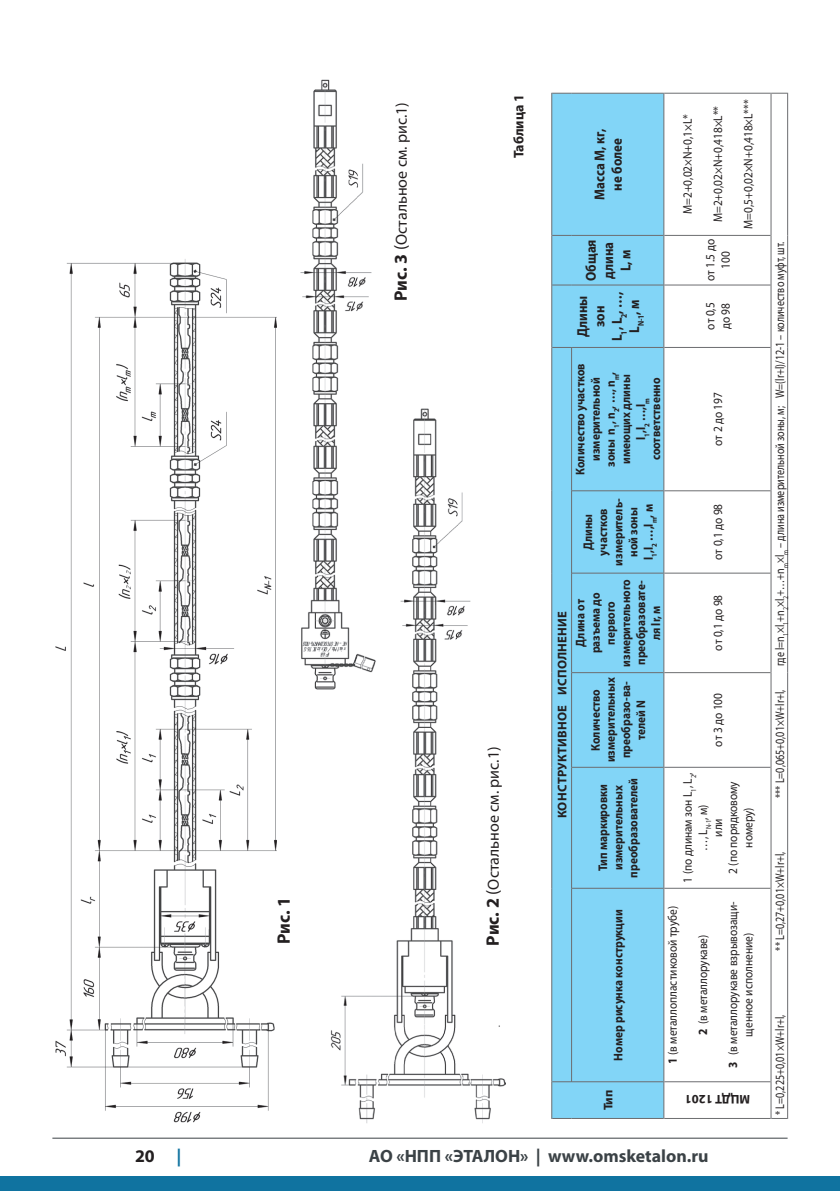
<style>
.page{position:relative;width:840px;height:1191px;background:#fff}
.page>*{position:absolute;margin:0;border:0;box-sizing:border-box;transform-origin:0 0}
.t1{font:700 18px "Myriad Pro";color:#231f20}
.t2{font:18px "Myriad Pro";color:#231f20}
.t3{font:700 17.8px "Myriad Pro";color:#3b4246}
.t4{font:700 17.8px "Myriad Pro";color:#231f20}
.t5{font:16px "Myriad Pro";color:#231f20}
.t6{font:700 14.4px/17.2px "Myriad Pro";color:#231f20;text-align:center;scale:.9 1}
.t7{font:700 14px "Myriad Pro";color:#231f20}
.t8{font:700 12.6px/15.2px "Myriad Pro";color:#231f20;text-align:center;scale:.9 1}
.t9{font:12.6px/15.2px "Myriad Pro";color:#231f20;text-align:center;scale:.9 1}
.t10{font:12.6px "Myriad Pro";color:#231f20;scale:.8 1}
.t11{font:700 12.6px "Myriad Pro";letter-spacing:.02em;color:#231f20}
.t12{font:700 12.6px "Myriad Pro";color:#231f20}
.t13{font:7.4px "Myriad Pro";color:#231f20;scale:.8 1}
.s1{font-weight:700;font-size:18px}
.s2{font-size:18px}
.s3{font-weight:700}
.s4{color:#1073a0}
</style>
<div class="page">
<hr style="left:52px;top:1137px;width:735px;height:1px;background:#3b4246">
<div style="left:0;top:1176px;width:839px;height:15px;background:#1073a0"></div>
<img style="left:55px;top:259px;width:221px;height:864px">
<img style="left:330px;top:408px;width:175px;height:715px">
<img style="left:300px;top:79px;width:77px;height:617px">
<div style="left:552px;top:94px;width:111px;height:1024px;background:#82d5f7"></div>
<hr style="left:551px;top:1081px;width:1px;height:38px;background:#6c6d70">
<svg style="left:552px;top:1118px;width:19px;height:1px"></svg>
<hr style="left:551px;top:888px;width:1px;height:193px;background:#6c6d70">
<svg style="left:552px;top:1081px;width:18px;height:1px"></svg>
<hr style="left:551px;top:767px;width:1px;height:121px;background:#6c6d70">
<hr style="left:551px;top:672px;width:1px;height:95px;background:#6c6d70">
<hr style="left:551px;top:573px;width:1px;height:99px;background:#6c6d70">
<hr style="left:551px;top:491px;width:1px;height:82px;background:#6c6d70">
<hr style="left:551px;top:347px;width:1px;height:144px;background:#6c6d70">
<hr style="left:551px;top:285px;width:1px;height:62px;background:#6c6d70">
<svg style="left:552px;top:347px;width:18px;height:1px"></svg>
<hr style="left:551px;top:235px;width:1px;height:50px;background:#6c6d70">
<svg style="left:552px;top:284px;width:19px;height:1px"></svg>
<hr style="left:551px;top:93px;width:1px;height:142px;background:#6c6d70">
<svg style="left:552px;top:235px;width:19px;height:1px"></svg>
<svg style="left:552px;top:93px;width:19px;height:1px"></svg>
<hr style="left:571px;top:1118px;width:92px;height:1px;background:#6c6d70">
<hr style="left:570px;top:888px;width:1px;height:194px;background:#6c6d70">
<hr style="left:571px;top:1081px;width:92px;height:1px;background:#6c6d70">
<hr style="left:570px;top:767px;width:1px;height:121px;background:#6c6d70">
<hr style="left:571px;top:887px;width:92px;height:1px;background:#6c6d70">
<hr style="left:570px;top:672px;width:1px;height:95px;background:#6c6d70">
<hr style="left:571px;top:767px;width:92px;height:1px;background:#6c6d70">
<hr style="left:570px;top:573px;width:1px;height:99px;background:#6c6d70">
<hr style="left:571px;top:672px;width:92px;height:1px;background:#6c6d70">
<hr style="left:570px;top:491px;width:1px;height:82px;background:#6c6d70">
<hr style="left:571px;top:572px;width:92px;height:1px;background:#6c6d70">
<hr style="left:570px;top:347px;width:1px;height:144px;background:#6c6d70">
<hr style="left:571px;top:490px;width:92px;height:1px;background:#6c6d70">
<hr style="left:571px;top:347px;width:92px;height:1px;background:#6c6d70">
<hr style="left:571px;top:284px;width:92px;height:1px;background:#6c6d70">
<hr style="left:571px;top:235px;width:92px;height:1px;background:#6c6d70">
<hr style="left:571px;top:93px;width:92px;height:1px;background:#6c6d70">
<hr style="left:663px;top:1081px;width:1px;height:38px;background:#6c6d70">
<hr style="left:664px;top:1118px;width:106px;height:1px;background:#6c6d70">
<hr style="left:663px;top:888px;width:1px;height:193px;background:#6c6d70">
<hr style="left:664px;top:1081px;width:106px;height:1px;background:#6c6d70">
<hr style="left:663px;top:767px;width:1px;height:121px;background:#6c6d70">
<hr style="left:664px;top:887px;width:106px;height:1px;background:#6c6d70">
<hr style="left:663px;top:672px;width:1px;height:95px;background:#6c6d70">
<hr style="left:664px;top:767px;width:106px;height:1px;background:#6c6d70">
<hr style="left:663px;top:573px;width:1px;height:99px;background:#6c6d70">
<hr style="left:664px;top:672px;width:106px;height:1px;background:#6c6d70">
<hr style="left:663px;top:491px;width:1px;height:82px;background:#6c6d70">
<hr style="left:664px;top:572px;width:106px;height:1px;background:#6c6d70">
<hr style="left:663px;top:347px;width:1px;height:144px;background:#6c6d70">
<hr style="left:664px;top:490px;width:106px;height:1px;background:#6c6d70">
<hr style="left:663px;top:285px;width:1px;height:62px;background:#6c6d70">
<hr style="left:664px;top:347px;width:106px;height:1px;background:#6c6d70">
<hr style="left:663px;top:235px;width:1px;height:50px;background:#6c6d70">
<hr style="left:664px;top:284px;width:106px;height:1px;background:#6c6d70">
<hr style="left:663px;top:93px;width:1px;height:142px;background:#6c6d70">
<hr style="left:664px;top:235px;width:106px;height:1px;background:#6c6d70">
<hr style="left:664px;top:93px;width:106px;height:1px;background:#6c6d70">
<hr style="left:770px;top:1081px;width:1px;height:38px;background:#6c6d70">
<svg style="left:771px;top:1118px;width:15px;height:1px"></svg>
<hr style="left:770px;top:888px;width:1px;height:193px;background:#6c6d70">
<hr style="left:770px;top:767px;width:1px;height:121px;background:#6c6d70">
<hr style="left:770px;top:672px;width:1px;height:95px;background:#6c6d70">
<hr style="left:770px;top:573px;width:1px;height:99px;background:#6c6d70">
<hr style="left:770px;top:491px;width:1px;height:82px;background:#6c6d70">
<hr style="left:770px;top:347px;width:1px;height:144px;background:#6c6d70">
<hr style="left:770px;top:285px;width:1px;height:62px;background:#6c6d70">
<hr style="left:770px;top:235px;width:1px;height:50px;background:#6c6d70">
<hr style="left:770px;top:93px;width:1px;height:142px;background:#6c6d70">
<svg style="left:771px;top:93px;width:15px;height:1px"></svg>
<hr style="left:786px;top:1081px;width:1px;height:38px;background:#6c6d70">
<hr style="left:786px;top:888px;width:1px;height:193px;background:#6c6d70">
<hr style="left:786px;top:767px;width:1px;height:121px;background:#6c6d70">
<hr style="left:786px;top:672px;width:1px;height:95px;background:#6c6d70">
<hr style="left:786px;top:573px;width:1px;height:99px;background:#6c6d70">
<hr style="left:786px;top:491px;width:1px;height:82px;background:#6c6d70">
<hr style="left:786px;top:347px;width:1px;height:144px;background:#6c6d70">
<hr style="left:786px;top:285px;width:1px;height:62px;background:#6c6d70">
<hr style="left:786px;top:235px;width:1px;height:50px;background:#6c6d70">
<hr style="left:786px;top:93px;width:1px;height:142px;background:#6c6d70">
<h1 class="t1" style="left:272px;top:944px;width:49px;rotate:-90deg">Рис. 1</h1>
<p class="t5" style="left:391px;top:301px;width:201px;rotate:-90deg"><span class="s1">Рис. 3</span> <span class="s2">(</span>Остальное см. рис.1)</p>
<p class="t7" style="left:509px;top:158px;width:66px;rotate:-90deg">Таблица 1</p>
<p class="t5" style="left:483px;top:945px;width:201px;rotate:-90deg"><span class="s1">Рис. 2</span> Остальное см. рис.1)</p>
<h1 class="t2" style="left:481px;top:894px;width:7px;rotate:-90deg">(</h1>
<p class="t6" style="left:590px;top:200px;width:80px;rotate:-90deg">Масса М, кг, не более</p>
<p class="t6" style="left:581px;top:281px;width:48px;rotate:-90deg">Общая длина<br>L, м</p>
<p class="t6" style="left:573px;top:341px;width:57px;rotate:-90deg">Длины зон<br>L<sub>1</sub>, L<sub>2</sub>, …,<br>L<sub>N-1</sub>, м</p>
<p class="t8" style="left:572px;top:475px;width:125px;rotate:-90deg">Количество участков измерительной зоны n<sub>1</sub>, n<sub>2</sub>, …, n<sub>m</sub>, имеющих длины<br>l<sub>1</sub>,l<sub>2</sub> …,l<sub>m </sub>соответственно</p>
<p class="t9" style="left:679px;top:214px;width:113px;rotate:-90deg">М=2+0,02×N+0,1×L*</p>
<p class="t9" style="left:709px;top:222px;width:131px;rotate:-90deg">М=2+0,02×N+0,418×L**</p>
<p class="t9" style="left:740px;top:229px;width:145px;rotate:-90deg">М=0,5+0,02×N+0,418×L***</p>
<p class="t9" style="left:702px;top:281px;width:48px;rotate:-90deg">от 1.5 до<br>100</p>
<p class="t9" style="left:702px;top:329px;width:32px;text-align:left;rotate:-90deg">от 0,5 до 98</p>
<p class="t9" style="left:709px;top:445px;width:61px;rotate:-90deg">от 2 до 197</p>
<p class="t11" style="left:553px;top:818px;width:209px;rotate:-90deg">КОНСТРУКТИВНОЕ ИСПОЛНЕНИЕ</p>
<p class="t8" style="left:579px;top:565px;width:76px;rotate:-90deg">Длины участков измеритель&shy;ной зоны l<sub>1</sub>,l<sub>2</sub> …,l<sub>m</sub>, м</p>
<p class="t8" style="left:572px;top:666px;width:99px;rotate:-90deg">Длина от разъема до первого измерительного преобразовате&shy;ля lr, м</p>
<p class="t8" style="left:587px;top:762px;width:96px;rotate:-90deg">Количество измерительных преобразо-ва&shy;телей N</p>
<p class="t8" style="left:594px;top:877px;width:112px;rotate:-90deg">Тип маркировки измерительных преобразователей</p>
<p class="t9" style="left:709px;top:559px;width:64px;rotate:-90deg">от 0,1 до 98</p>
<p class="t9" style="left:709px;top:650px;width:64px;rotate:-90deg">от 0,1 до 98</p>
<p class="t9" style="left:709px;top:746px;width:61px;rotate:-90deg">от 3 до 100</p>
<p class="t9" style="left:679px;top:882px;width:124px;rotate:-90deg">1 (по длинам зон L<sub>1</sub>, L<sub>2</sub>, …, L<sub>N-1</sub>, м)<br>или<br>2 (по порядковому номеру)</p>
<p class="t8" style="left:610px;top:1060px;width:170px;rotate:-90deg">Номер рисунка конструкции</p>
<p class="t12" style="left:599px;top:1110px;width:22px;rotate:-90deg">Тип</p>
<p class="t9" style="left:664px;top:1063px;width:177px;rotate:-90deg"><span class="s3">1</span> (в металлопластиковой трубе)</p>
<p class="t9" style="left:694px;top:1035px;width:113px;rotate:-90deg"><span class="s3">2</span> (в металлорукаве)</p>
<p class="t9" style="left:724px;top:1068px;width:187px;rotate:-90deg"><span class="s3">3</span> (в металлорукаве взрывозащи&shy;щенное исполнение)</p>
<p class="t12" style="left:749px;top:1107px;width:67px;rotate:-180deg">МЦДТ 1201</p>
<h2 class="t4" style="left:135px;top:1144px;width:48px">20 <span class="s4">|</span></h2>
<h2 class="t3" style="left:368px;top:1144px;width:341px">АО «НПП «ЭТАЛОН» | www.omsketalon.ru</h2>
<p class="t10" style="left:771px;top:636px;width:494px;rotate:-90deg"><sub>1</sub> +n<sub>2</sub> +…+n<sub>m</sub>×l<sub>m</sub> – длина измерительной зоны, м; W=(lr+l)/12-1 – количество муфт, шт.</p>
<p class="t13" style="left:780px;top:599px;width:5px;rotate:-90deg">2</p>
<p class="t10" style="left:771px;top:666px;width:86px;rotate:-90deg">где l=n ×l<sub>1</sub> ×l</p>
<p class="t10" style="left:771px;top:798px;width:137px;rotate:-90deg">*** L=0,065+0,01×W+lr+l,</p>
<p class="t10" style="left:771px;top:950px;width:125px;rotate:-90deg">** L=0,27+0,01×W+lr+l,</p>
<p class="t10" style="left:771px;top:1114px;width:127px;rotate:-90deg">* L=0,225+0,01×W+lr+l,</p>
</div>
